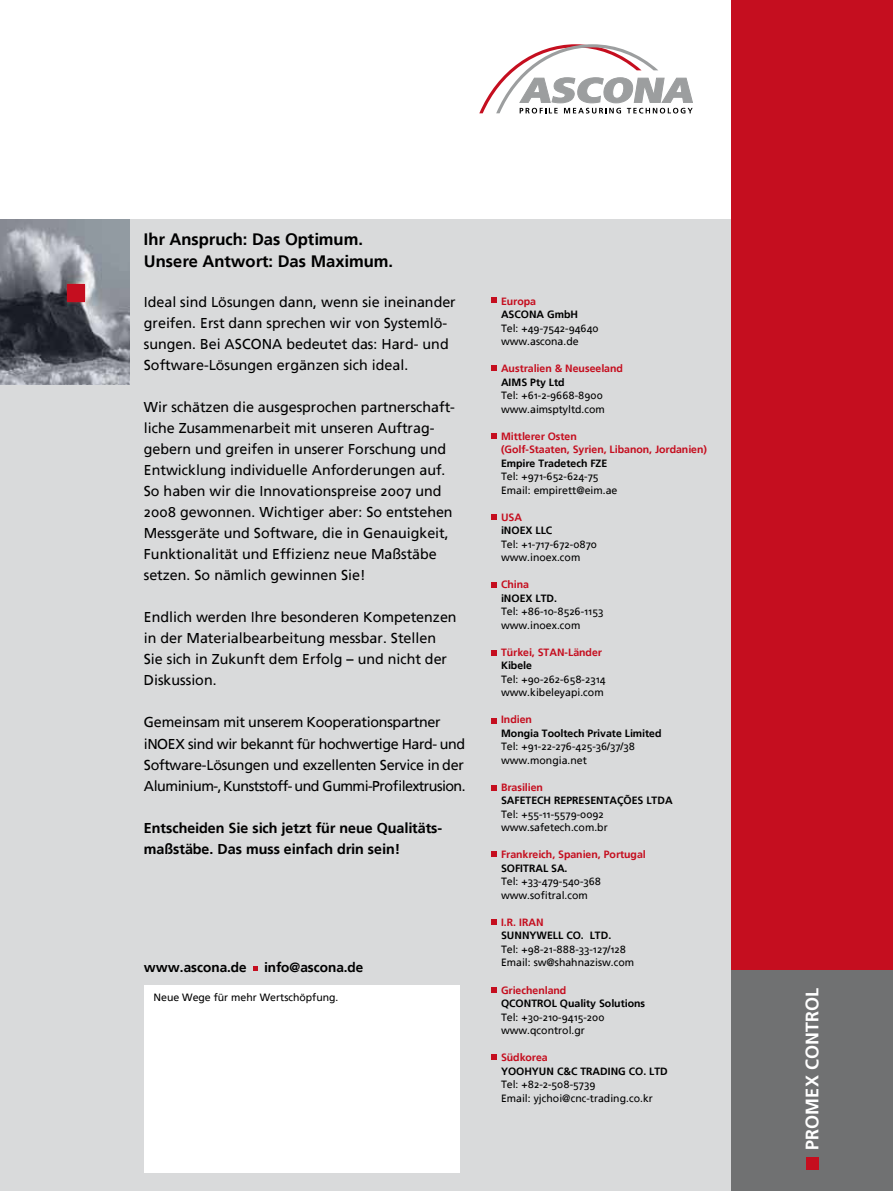
<style>
.page{position:relative;width:893px;height:1191px;background:#fff}
.page>*{position:absolute;margin:0;border:0;box-sizing:border-box;transform-origin:0 0}
.t1{font:700 18px "Frutiger Linotype";color:#fff}
.t2{font:700 16.5px/21.3px "Frutiger Linotype";color:#000}
.t3{font:14.25px/21px "Frutiger Linotype";color:#000}
.t4{font:14.25px/21px "Frutiger Linotype";letter-spacing:-.02em;color:#000}
.t5{font:700 14.25px/21px "Frutiger Linotype";color:#000}
.t6{font:700 13.5px "Frutiger Linotype";color:#000}
.t7{font:10.5px/13.5px "Frutiger Linotype";color:#000}
.t8{font:700 10.5px "Frutiger Linotype";color:#000}
.t9{font:700 10.5px/13.5px "Frutiger Linotype";color:#c50e1f}
</style>
<div class="page">
<div style="left:0;top:219px;width:748px;height:972px;background:#d9dadb"></div>
<img style="left:0;top:219px;width:129px;height:165px">
<div style="left:67px;top:284px;width:18px;height:17px;background:#c50e1f"></div>
<div style="left:731px;top:0;width:162px;height:972px;background:#c50e1f"></div>
<div style="left:731px;top:971px;width:162px;height:220px;background:#707172"></div>
<div style="left:144px;top:985px;width:315px;height:187px;background:#fff"></div>
<svg style="left:479px;top:44px;width:214px;height:69px"></svg>
<div style="left:806px;top:1157px;width:12px;height:13px;background:#c50e1f"></div>
<svg style="left:491px;top:297px;width:6px;height:6px"></svg>
<svg style="left:491px;top:365px;width:6px;height:6px"></svg>
<svg style="left:491px;top:433px;width:6px;height:6px"></svg>
<svg style="left:491px;top:514px;width:6px;height:6px"></svg>
<svg style="left:491px;top:582px;width:6px;height:6px"></svg>
<svg style="left:491px;top:650px;width:6px;height:6px"></svg>
<svg style="left:491px;top:718px;width:6px;height:5px"></svg>
<svg style="left:491px;top:785px;width:6px;height:5px"></svg>
<svg style="left:491px;top:851px;width:6px;height:6px"></svg>
<svg style="left:491px;top:919px;width:5px;height:6px"></svg>
<svg style="left:491px;top:987px;width:5px;height:6px"></svg>
<svg style="left:491px;top:1054px;width:6px;height:6px"></svg>
<svg style="left:253px;top:966px;width:5px;height:4px"></svg>
<p class="t2" style="left:144px;top:229px;width:251px">Ihr Anspruch: Das Optimum.<br>Unsere Antwort: Das M aximum.</p>
<p class="t3" style="left:144px;top:292px;width:313px">Ideal sind Lösungen dann, wenn sie ineinander greifen. Erst dann sprechen wir von Systemlö&shy;sungen. Bei ASCONA bedeutet das: Hard- und Software-Lösungen ergänzen sich ideal.</p>
<p class="t3" style="left:144px;top:397px;width:313px">Wir schätzen die ausgesprochen partnerschaft&shy;liche Zusammenarbeit mit unseren Auftrag&shy;gebern und greifen in unserer Forschung und Entwicklung individuelle Anforderungen auf.<br>So haben wir die Innovationspreise 2007 und 2008 gewonnen. Wichtiger aber: So entstehen Messgeräte und Software, die in Genauigkeit, Funktionalität und Effizienz neue Maßstäbe setzen. So nämlich gewinnen Sie!</p>
<p class="t3" style="left:144px;top:607px;width:314px">Endlich werden Ihre besonderen Kompetenzen in der Materialbearbeitung messbar. Stellen Sie sich in Zukunft dem Erfolg – und nicht der Diskussion.</p>
<p class="t4" style="left:144px;top:712px;width:323px">Gemeinsam mit unserem Kooperationspartner iNOEX sind wir bekannt für hochwertige Hard- und Software-Lösungen und exzellenten Service in der Aluminium-, Kunststoff- und Gummi-Profilextrusion.</p>
<p class="t5" style="left:144px;top:817px;width:300px">Entscheiden Sie sich jetzt für neue Qualitäts&shy;maßstäbe. Das muss einfach drin sein!</p>
<p class="t9" style="left:501px;top:294px;width:37px">Europa</p>
<p class="t8" style="left:501px;top:308px;width:77px">ASCONA GmbH</p>
<p class="t7" style="left:501px;top:321px;width:99px">Tel: +49-7542-94640 www.ascona.de</p>
<p class="t9" style="left:501px;top:362px;width:123px">Australien &amp; Neuseeland</p>
<p class="t8" style="left:501px;top:376px;width:65px">AIM S Pty Ltd</p>
<p class="t7" style="left:501px;top:389px;width:105px">Tel: +61-2-9668-8900 www.aimsptyltd.com</p>
<p class="t9" style="left:501px;top:429px;width:207px">M ittlerer Osten<br>(Golf-Staaten, Syrien, Libanon, Jordanien)</p>
<p class="t8" style="left:501px;top:457px;width:106px">Empire Tradetech FZE</p>
<p class="t7" style="left:501px;top:470px;width:118px">Tel: +971-652-624-75<br>Email: empirett@eim.ae</p>
<p class="t9" style="left:501px;top:510px;width:22px">USA</p>
<p class="t8" style="left:501px;top:524px;width:11px">iNOEX</p>
<p class="t8" style="left:535px;top:524px;width:18px">LL C</p>
<p class="t7" style="left:501px;top:537px;width:98px">Tel: +1-717-672-0870 www.inoex.com</p>
<p class="t9" style="left:501px;top:578px;width:30px">China</p>
<p class="t8" style="left:501px;top:592px;width:11px">iNOEX</p>
<p class="t8" style="left:535px;top:592px;width:23px">LTD.</p>
<p class="t7" style="left:501px;top:605px;width:104px">Tel: +86-10-8526-1153 www.inoex.com</p>
<p class="t9" style="left:501px;top:645px;width:102px">Türkei, STAN-Länder</p>
<p class="t8" style="left:501px;top:659px;width:32px">Kibele</p>
<p class="t7" style="left:501px;top:672px;width:106px">Tel: +90-262-658-2314 www.kibeleyapi.com</p>
<p class="t9" style="left:501px;top:713px;width:32px">Indien</p>
<p class="t8" style="left:501px;top:727px;width:162px">M ongia Tooltech Private Limited</p>
<p class="t7" style="left:501px;top:740px;width:135px">Tel: +91-22-276-425-36/37/38 www.mongia.net</p>
<p class="t9" style="left:501px;top:780px;width:44px">Brasilien</p>
<p class="t8" style="left:501px;top:794px;width:97px">SAFETECH REPRESENT</p>
<p class="t8" style="left:610px;top:794px;width:65px">AÇÕES LTDA</p>
<p class="t7" style="left:501px;top:807px;width:108px">Tel: +55-11-5579-0092 www.safetech.com.br</p>
<p class="t9" style="left:501px;top:848px;width:146px">Frankreich, Spanien, Portugal</p>
<p class="t8" style="left:501px;top:862px;width:68px">SOFITRAL SA.</p>
<p class="t7" style="left:501px;top:875px;width:102px">Tel: +33-479-540-368 www.sofitral.com</p>
<p class="t9" style="left:501px;top:915px;width:43px">I.R. IRAN</p>
<p class="t8" style="left:501px;top:929px;width:14px">SUNN</p>
<p class="t8" style="left:530px;top:929px;width:24px">YWELL</p>
<p class="t8" style="left:566px;top:929px;width:46px">CO. LTD.</p>
<p class="t7" style="left:501px;top:942px;width:135px">Tel: +98-21-888-33-127/128<br>Email: sw@shahnazisw.com</p>
<p class="t9" style="left:501px;top:983px;width:67px">Griechenland</p>
<p class="t8" style="left:501px;top:997px;width:23px">QCONTROL</p>
<p class="t8" style="left:560px;top:997px;width:87px">Quality Solutions</p>
<p class="t7" style="left:501px;top:1010px;width:105px">Tel: +30-210-9415-200 www.qcontrol.gr</p>
<p class="t9" style="left:501px;top:1050px;width:48px">Südkorea</p>
<p class="t8" style="left:501px;top:1064px;width:168px">YooHyun C&amp;C Tradi ng Co. LTD</p>
<p class="t7" style="left:501px;top:1077px;width:153px">Tel: +82-2-508-5739<br>Email: yjchoi@cnc-trading.co.kr</p>
<p class="t6" style="left:144px;top:958px;width:104px">www.ascona.de</p>
<p class="t6" style="left:264px;top:958px;width:101px">info@ascona.de</p>
<p class="t7" style="left:154px;top:990px;width:186px">Neue Wege für mehr Wertschöpfung.</p>
<p class="t1" style="left:801px;top:1149px;width:163px;rotate:-90deg">promex Control</p>
</div>
